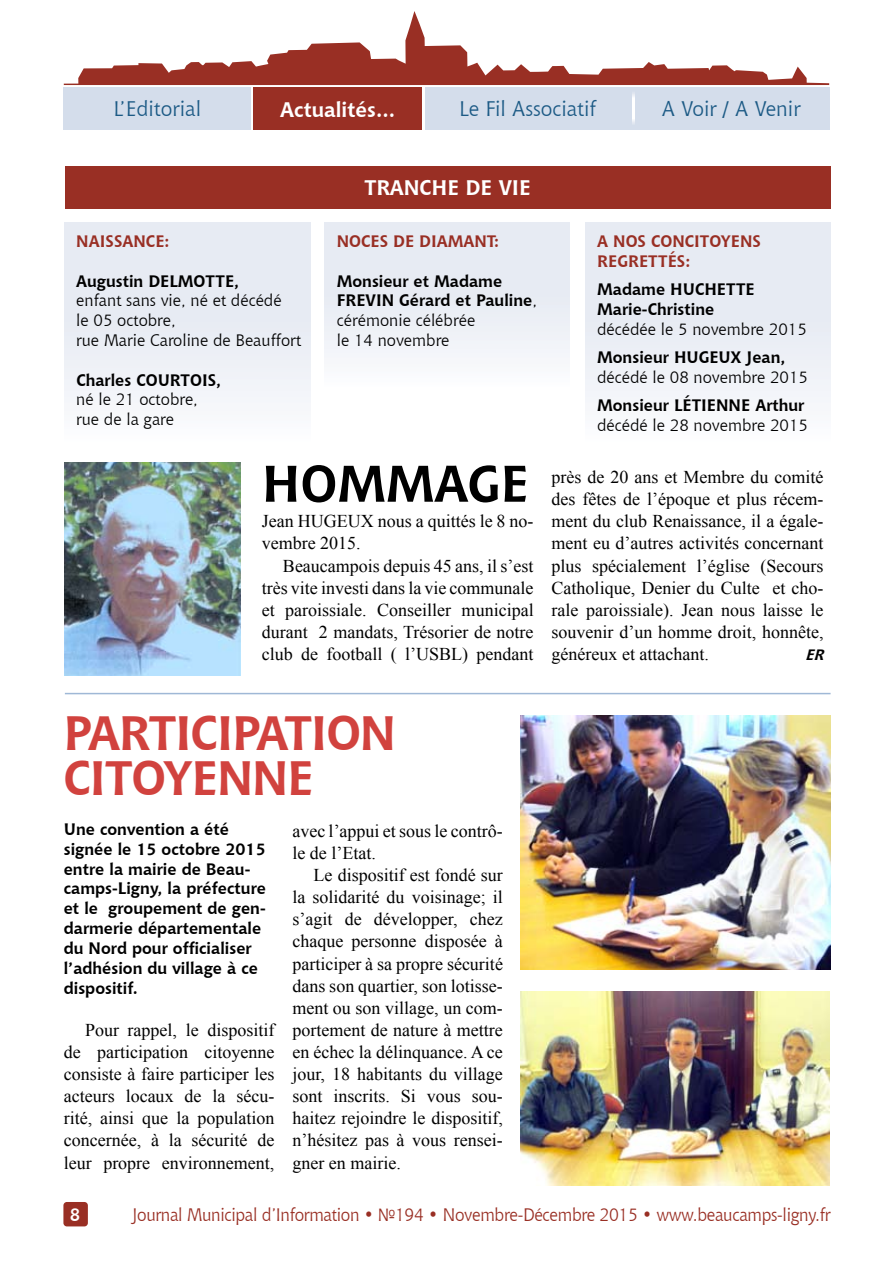
<style>
.page{position:relative;width:893px;height:1263px;background:#fff}
.page>*{position:absolute;margin:0;border:0;box-sizing:border-box;transform-origin:0 0}
.t1{font:700 51px "Chianti BT";color:#000}
.t2{font:700 48px/45px "Chianti BT";letter-spacing:-.025em;color:#d1423e}
.t3{font:21px "Chianti BT";color:#1c5a85}
.t4{font:700 21px "Chianti BT";color:#fff}
.t5{font:18px/22px "Times New Roman";color:#000;text-align:justify}
.t6{font:18px "Chianti BT";letter-spacing:-.02em;color:#992f24;scale:.95 1}
.t7{font:700 16.5px/19.8px "Chianti BT";color:#000}
.t8{font:16.5px/19.8px "Chianti BT";color:#000}
.t9{font:700 16.5px/19.8px "Chianti BT";color:#992f24}
.t10{font:italic 700 15px "Chianti BT";color:#000}
.s1{font-weight:400}
</style>
<div class="page">
<svg style="left:64px;top:11px;width:765px;height:74px"></svg>
<div style="left:63px;top:1202px;width:25px;height:24px;background:#992f24;border-radius:3px"></div>
<div style="left:253px;top:87px;width:577px;height:43px;background:#d4ddeb"></div>
<div style="left:254px;top:88px;width:168px;height:42px;background:#992f24"></div>
<hr style="left:423px;top:88px;width:2px;height:42px;background:#fff">
<svg style="left:632px;top:93px;width:3px;height:31px"></svg>
<div style="left:64px;top:87px;width:187px;height:43px;background:#d4ddeb"></div>
<img style="left:521px;top:992px;width:308px;height:194px">
<img style="left:64px;top:462px;width:177px;height:213px">
<img style="left:521px;top:716px;width:310px;height:253px">
<div style="left:65px;top:166px;width:765px;height:42px;background:#992f24"></div>
<div style="left:65px;top:222px;width:245px;height:222px;background:linear-gradient(to bottom,#e2e6f0,#f8f9fc)"></div>
<div style="left:324px;top:222px;width:246px;height:167px;background:linear-gradient(to bottom,#e2e6f0,#f8f9fc)"></div>
<div style="left:585px;top:222px;width:246px;height:222px;background:linear-gradient(to bottom,#e2e6f0,#f8f9fc)"></div>
<hr style="left:65px;top:693px;width:766px;height:1px;background:#9fb8d6">
<p class="t3" style="left:114px;top:95px;width:89px">L’Editorial</p>
<p class="t4" style="left:280px;top:95px;width:117px">Actualités...</p>
<p class="t3" style="left:459px;top:95px;width:138px">Le Fil Associatif</p>
<p class="t3" style="left:662px;top:95px;width:140px">A Voir / A Venir</p>
<p class="t9" style="left:76px;top:230px;width:95px">Naissance :</p>
<p class="t7" style="left:76px;top:270px;width:115px">Augustin DELMOTT</p>
<p class="t7" style="left:225px;top:270px;width:16px">E,</p>
<p class="t8" style="left:76px;top:290px;width:226px">enfant sans vie, né et décédé<br>le 05 octobre,<br>rue Marie Caroline de Beauffort</p>
<p class="t7" style="left:76px;top:369px;width:114px">Charles COU RTOIS</p>
<p class="t7" style="left:216px;top:369px;width:7px">,</p>
<p class="t8" style="left:76px;top:389px;width:123px">né le 21 octobre, rue de la gare</p>
<p class="t4" style="left:364px;top:173px;width:15px">Tra</p>
<p class="t4" style="left:404px;top:173px;width:30px">nche</p>
<p class="t4" style="left:466px;top:173px;width:64px">de vie</p>
<p class="t9" style="left:337px;top:230px;width:164px">Noces de diamant:</p>
<p class="t7" style="left:337px;top:270px;width:202px">Monsieur et Madame<br>FREVIN Gérard et Pauline<span class="s1">, cérémonie célébrée<br>le 14 novembre</span></p>
<h1 class="t1" style="left:262px;top:448px;width:84px">HOMM</h1>
<h1 class="t1" style="left:434px;top:448px;width:96px">AGE</h1>
<p class="t5" style="left:262px;top:510px;width:273px">Jean HUGEUX nous a quittés le 8 no&shy;vembre 2015.</p>
<p class="t5" style="left:262px;top:554px;width:273px;text-indent:21px">Beaucampois depuis 45 ans, il s’est très vite investi dans la vie communale et paroissiale. Conseiller municipal durant 2 mandats, Trésorier de notre club de football ( l’USBL) pendant</p>
<p class="t9" style="left:597px;top:230px;width:165px">A nos concitoyens regrettés:</p>
<p class="t7" style="left:597px;top:279px;width:159px">Madame HUCHETTE<br>Marie-Christine</p>
<p class="t8" style="left:597px;top:318px;width:211px">décédée le 5 novembre 2015</p>
<p class="t7" style="left:597px;top:346px;width:190px">Monsieur HUG EUX Jean,</p>
<p class="t8" style="left:597px;top:367px;width:212px">décédé le 08 novembre 2015</p>
<p class="t7" style="left:597px;top:395px;width:209px">Monsieur Létienne Arthur</p>
<p class="t8" style="left:597px;top:415px;width:212px">décédé le 28 novembre 2015</p>
<p class="t5" style="left:552px;top:466px;width:273px">près de 20 ans et Membre du comité des fêtes de l’époque et plus récem&shy;ment du club Renaissance, il a égale&shy;ment eu d’autres activités concernant plus spécialement l’église (Secours Catholique, Denier du Culte et cho&shy;rale paroissiale). Jean nous laisse le souvenir d’un homme droit, honnête, généreux et attachant.</p>
<p class="t10" style="left:805px;top:644px;width:25px">ER</p>
<h2 class="t2" style="left:64px;top:708px;width:334px">Participation<br>Citoyenne</h2>
<p class="t7" style="left:64px;top:818px;width:204px">Une convention a été signée le 15 octobre 2015 entre la mairie de Beau&shy;camps-Ligny, la préfecture et le groupement de gen&shy;darmerie départementale du Nord pour officialiser l’adhésion du village à ce dispositif.</p>
<p class="t5" style="left:64px;top:1018px;width:212px;text-indent:21px">Pour rappel, le dispositif de participation citoyenne consiste à faire participer les acteurs locaux de la sécu&shy;rité, ainsi que la population concernée, à la sécurité de leur propre environnement,</p>
<p class="t5" style="left:292px;top:819px;width:212px">avec l’appui et sous le contrô&shy;le de l’Etat.</p>
<p class="t5" style="left:292px;top:864px;width:212px;text-indent:21px">Le dispositif est fondé sur la solidarité du voisinage; il s’agit de développer, chez chaque personne disposée à participer à sa propre sécurité dans son quartier, son lotisse&shy;ment ou son village, un com&shy;portement de nature à mettre en échec la délinquance. A ce jour, 18 habitants du village sont inscrits. Si vous sou&shy;haitez rejoindre le dispositif, n’hésitez pas à vous rensei&shy;gner en mairie.</p>
<p class="t6" style="left:132px;top:1202px;width:737px">Journal Municipal d’Information • №194 • Novembre-Décembre 2015 • www.beaucamps-ligny.fr</p>
</div>
